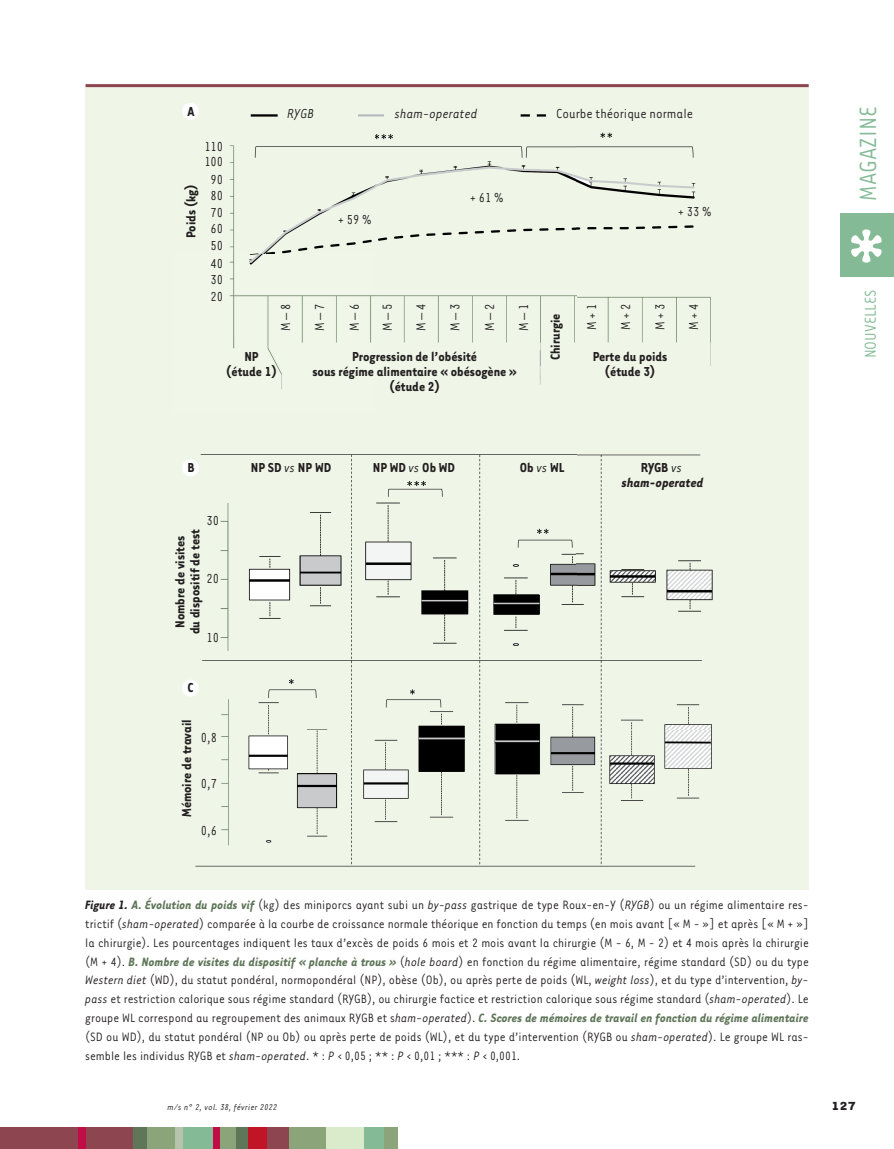
<style>
.page{position:relative;width:894px;height:1149px;background:#fff}
.page>*{position:absolute;margin:0;border:0;box-sizing:border-box;transform-origin:0 0}
.t1{font:27px "Tarzana Narrow";color:#84ba95}
.t2{font:18px "Tarzana Narrow";color:#84ba95}
.t3{font:700 15px/15px "Tarzana Narrow";color:#231f20;text-align:center}
.t4{font:15px/16.6px "Tarzana Narrow";color:#231f20}
.t5{font:italic 700 15px/15px "Tarzana Narrow";color:#231f20;text-align:center}
.t6{font:italic 15px "Tarzana Narrow";color:#231f20}
.t7{font:13.95px/18.9px "Tarzana Narrow";color:#231f20;text-align:justify}
.t8{font:700 13.5px "Tarzana Wide";color:#231f20}
.t9{font:italic 9.75px "Tarzana Narrow";letter-spacing:.025em;color:#231f20}
.s1{font-weight:400;font-style:italic}
.s2{font-style:normal}
.s3{font-weight:400}
.s4{font-weight:700;font-style:italic}
.s5{font-weight:700;font-style:italic;color:#5f7659}
.s6{font-style:italic}
</style>
<div class="page">
<div style="left:0;top:1127px;width:134px;height:21px;background:#8d454f"></div>
<div style="left:235px;top:1127px;width:13px;height:21px;background:#5f7659"></div>
<div style="left:78px;top:1127px;width:7px;height:21px;background:#c10d45"></div>
<div style="left:133px;top:1127px;width:22px;height:21px;background:#5f7659"></div>
<div style="left:147px;top:1127px;width:30px;height:21px;background:#8ba479"></div>
<div style="left:175px;top:1127px;width:9px;height:21px;background:#b6c4ad"></div>
<div style="left:183px;top:1127px;width:30px;height:21px;background:#84ba95"></div>
<div style="left:217px;top:1127px;width:19px;height:21px;background:#8ba479"></div>
<div style="left:213px;top:1127px;width:6px;height:21px;background:#c10d45"></div>
<div style="left:248px;top:1127px;width:27px;height:21px;background:#c11527"></div>
<div style="left:287px;top:1127px;width:39px;height:21px;background:#8ba479"></div>
<div style="left:267px;top:1127px;width:21px;height:21px;background:#8d454f"></div>
<div style="left:326px;top:1127px;width:38px;height:21px;background:#daebcb"></div>
<div style="left:364px;top:1127px;width:20px;height:21px;background:#84ba95"></div>
<div style="left:383px;top:1127px;width:14px;height:21px;background:#8ba479"></div>
<div style="left:840px;top:213px;width:53px;height:63px;background:#84ba95"></div>
<svg style="left:851px;top:229px;width:30px;height:33px"></svg>
<div style="left:85px;top:84px;width:723px;height:805px;background:#eff6e8"></div>
<img style="left:182px;top:103px;width:531px;height:764px">
<div style="left:182px;top:103px;width:17px;height:17px;background:#fff;border-radius:50%"></div>
<div style="left:182px;top:459px;width:17px;height:17px;background:#fff;border-radius:50%"></div>
<div style="left:182px;top:679px;width:17px;height:17px;background:#fff;border-radius:50%"></div>
<hr style="left:85px;top:84px;width:723px;height:3px;background:#8d454f">
<p class="t3" style="left:187px;top:103px;width:9px">A</p>
<p class="t4" style="left:204px;top:137px;width:20px;line-height:15.9px">110<br>100</p>
<p class="t4" style="left:210px;top:171px;width:14px;text-align:justify">90<br>80<br>70<br>60<br>50<br>40</p>
<p class="t4" style="left:210px;top:270px;width:14px;line-height:17.4px">30<br>20</p>
<p class="t3" style="left:182px;top:238px;width:55px;rotate:-90deg">Poids (kg)</p>
<p class="t6" style="left:287px;top:105px;width:28px">RYGB</p>
<p class="t6" style="left:394px;top:105px;width:84px">sham-operated</p>
<p class="t4" style="left:556px;top:105px;width:138px">Courbe théorique normale</p>
<p class="t4" style="left:338px;top:210px;width:35px">+ 59 %</p>
<p class="t4" style="left:470px;top:188px;width:35px">+ 61 %</p>
<p class="t4" style="left:677px;top:202px;width:35px">+ 33 %</p>
<p class="t4" style="left:276px;top:331px;width:29px;rotate:-90deg">M – 8</p>
<p class="t4" style="left:311px;top:331px;width:29px;rotate:-90deg">M – 7</p>
<p class="t4" style="left:337px;top:331px;width:29px;line-height:33px;rotate:-90deg">M – 6<br>M – 5</p>
<p class="t4" style="left:412px;top:331px;width:29px;rotate:-90deg">M – 4</p>
<p class="t4" style="left:445px;top:331px;width:29px;rotate:-90deg">M – 3</p>
<p class="t4" style="left:480px;top:331px;width:29px;rotate:-90deg">M – 2</p>
<p class="t4" style="left:514px;top:331px;width:29px;rotate:-90deg">M – 1</p>
<p class="t4" style="left:582px;top:330px;width:28px;rotate:-90deg">M + 1</p>
<p class="t4" style="left:616px;top:330px;width:28px;rotate:-90deg">M + 2</p>
<p class="t4" style="left:650px;top:330px;width:28px;rotate:-90deg">M + 3</p>
<p class="t4" style="left:684px;top:330px;width:28px;rotate:-90deg">M + 4</p>
<p class="t3" style="left:547px;top:360px;width:48px;rotate:-90deg">Chirurgie</p>
<p class="t3" style="left:592px;top:348px;width:76px">Perte du poids (étude 3)</p>
<p class="t3" style="left:226px;top:348px;width:52px">NP (étude 1)</p>
<p class="t3" style="left:312px;top:348px;width:206px">Progression de l’obésité<br>sous régime alimentaire « obésogène » (étude 2)</p>
<h1 class="t1" style="left:851px;top:201px;width:96px;rotate:-90deg">MAGAZINE</h1>
<p class="t2" style="left:859px;top:358px;width:70px;rotate:-90deg">NOUVELLES</p>
<p class="t3" style="left:187px;top:459px;width:9px">B</p>
<p class="t4" style="left:206px;top:511px;width:14px">30</p>
<p class="t3" style="left:171px;top:634px;width:107px;rotate:-90deg">Nombre de visites du dispositif de test</p>
<p class="t4" style="left:206px;top:569px;width:14px">20</p>
<p class="t4" style="left:206px;top:628px;width:14px">10</p>
<p class="t3" style="left:187px;top:679px;width:7px">C</p>
<p class="t3" style="left:178px;top:817px;width:99px;rotate:-90deg">Mémoire de travail</p>
<p class="t4" style="left:201px;top:728px;width:18px">0,8</p>
<p class="t4" style="left:201px;top:774px;width:18px">0,7</p>
<p class="t4" style="left:201px;top:821px;width:18px">0,6</p>
<p class="t3" style="left:251px;top:459px;width:82px">NP SD <span class="s1">vs</span> NP WD</p>
<p class="t3" style="left:372px;top:459px;width:84px">NP WD <span class="s1">vs</span> Ob WD</p>
<p class="t3" style="left:519px;top:459px;width:46px">Ob <span class="s1">vs</span> WL</p>
<p class="t5" style="left:621px;top:459px;width:83px"><span class="s2">RYGB</span> <span class="s3">vs </span>sham-operated</p>
<p class="t7" style="left:85px;top:894px;width:724px"><span class="s4">Figure 1.</span> <span class="s5">A. Évolution du poids vif</span> (kg) des miniporcs ayant subi un <span class="s6">by-pass</span> gastrique de type Roux-en-Y (<span class="s6">RYGB</span>) ou un régime alimentaire res&shy;trictif (<span class="s6">sham-operated</span>) comparée à la courbe de croissance normale théorique en fonction du temps (en mois avant [« M - »] et après [« M + »] la chirurgie). Les pourcentages indiquent les taux d’excès de poids 6 mois et 2 mois avant la chirurgie (M - 6, M - 2) et 4 mois après la chirurgie (M + 4). <span class="s5">B. Nombre de visites du dispositif « planche à trous »</span> (<span class="s6">hole board</span>) en fonction du régime alimentaire, régime standard (SD) ou du type <span class="s6">Western diet</span> (WD), du statut pondéral, normopondéral (NP), obèse (Ob), ou après perte de poids (WL, <span class="s6">weight loss</span>), et du type d’intervention, <span class="s6">by&shy;pass</span> et restriction calorique sous régime standard (RYGB), ou chirurgie factice et restriction calorique sous régime standard (<span class="s6">sham-operated</span>). Le groupe WL correspond au regroupement des animaux RYGB et s<span class="s6">ham-operated</span>). <span class="s5">C. Scores de mémoires de travail en fonction du régime alimentaire </span>(SD ou WD), du statut pondéral (NP ou Ob) ou après perte de poids (WL), et du type d’intervention (RYGB ou <span class="s6">sham-operated</span>). Le groupe WL ras&shy;semble les individus RYGB et <span class="s6">sham-operated</span>. * : <span class="s6">P</span> &lt; 0,05 ; ** : <span class="s6">P</span> &lt; 0,01 ; *** : <span class="s6">P</span> &lt; 0,001.</p>
<p class="t9" style="left:167px;top:1100px;width:111px">m/s n° 2, vol. 38, février 2022</p>
<p class="t8" style="left:830px;top:1097px;width:26px">127</p>
</div>
